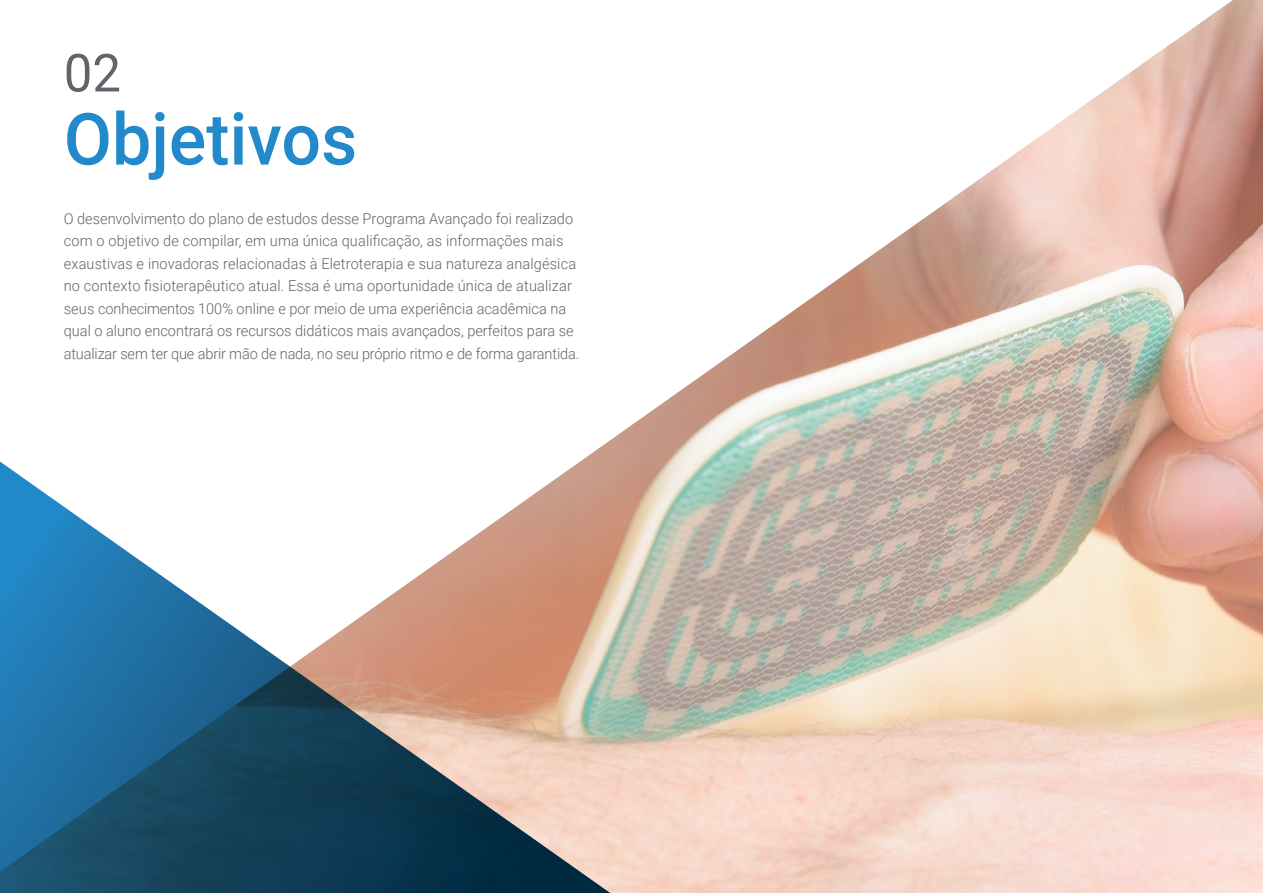
<style>
.page{position:relative;width:1263px;height:893px;background:#fff}
.page>*{position:absolute;margin:0;border:0;box-sizing:border-box;transform-origin:0 0}
.t1{font:500 72px "Roboto";color:#2289ca}
.t2{font:52.5px "Roboto";color:#61646a}
.t3{font:300 15px/22.5px "Roboto";color:#61646a}
</style>
<div class="page">
<img style="left:602px;top:0;width:661px;height:893px">
<svg style="left:0;top:446px;width:640px;height:447px"></svg>
<h2 class="t2" style="left:64px;top:36px;width:59px">02</h2>
<h1 class="t1" style="left:64px;top:89px;width:295px">Objetivos</h1>
<p class="t3" style="left:64px;top:207px;width:517px">O desenvolvimento do plano de estudos desse Programa Avançado foi realizado com o objetivo de compilar, em uma única qualificação, as informações mais exaustivas e inovadoras relacionadas à Eletroterapia e sua natureza analgésica no contexto fisioterapêutico atual. Essa é uma oportunidade única de atualizar seus conhecimentos 100% online e por meio de uma experiência acadêmica na qual o aluno encontrará os recursos didáticos mais avançados, perfeitos para se atualizar sem ter que abrir mão de nada, no seu próprio ritmo e de forma garantida.</p>
</div>
